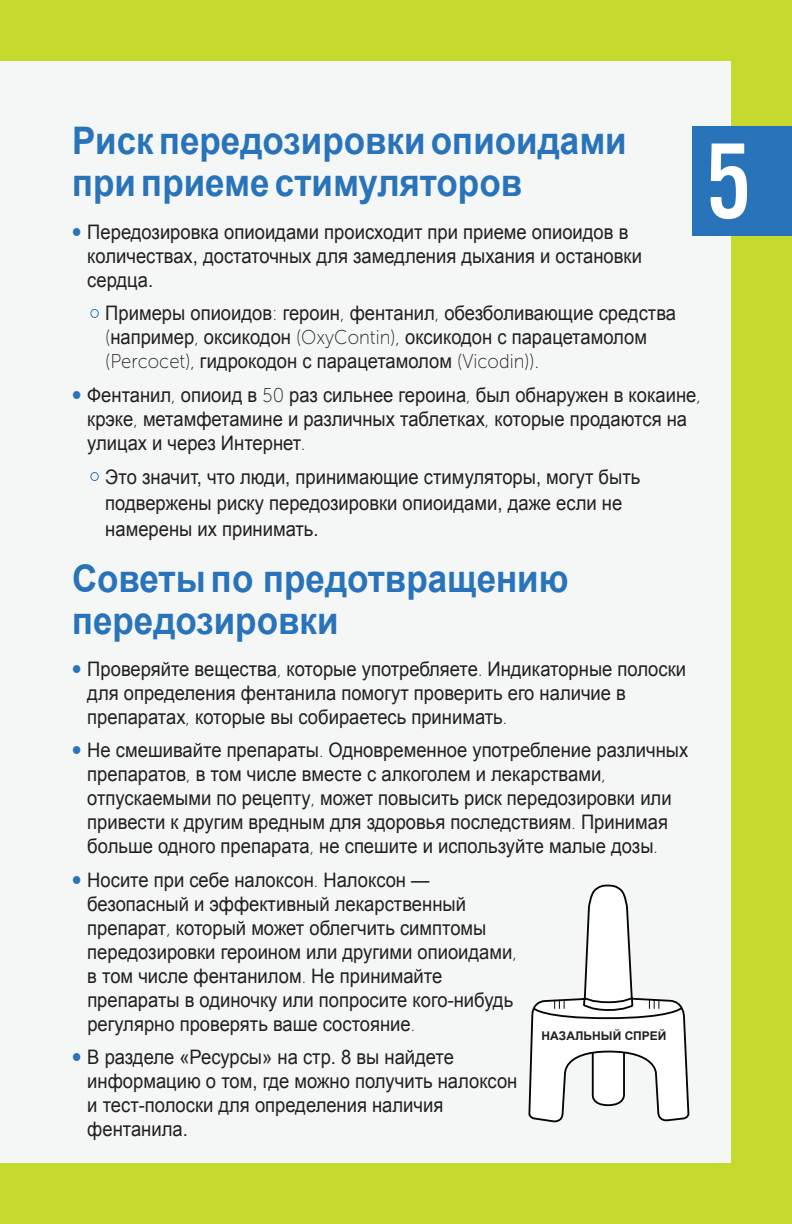
<style>
.page{position:relative;width:792px;height:1224px;background:#c6d92d}
.page>*{position:absolute;margin:0;border:0;box-sizing:border-box;transform-origin:0 0}
.t1{font:111.6px "Alternate Got No 3 D";color:#fff}
.t2{font:700 38px/42px "Arial";color:#2873ba;scale:.92 1}
.t3{font:20px/24px "Arial";color:#231f20;scale:.92 1}
.t4{font:700 12px "Arial";color:#231f20}
.s1{font-family:"Museo Sans 700";font-size:24px;color:#2873ba}
.s2{font-family:"Museo Sans 100"}
</style>
<div class="page">
<div style="left:0;top:61px;width:731px;height:1102px;background:#f5f7f7"></div>
<div style="left:692px;top:126px;width:100px;height:110px;background:#2873ba"></div>
<svg style="left:529px;top:886px;width:159px;height:237px"></svg>
<div style="left:533px;top:1032px;width:142px;height:15px;background:#fff"></div>
<h2 class="t2" style="left:72px;top:120px;width:605px">Риск передозировкиопиоидами приприеме стимуляторов</h2>
<p class="t3" style="left:87px;top:220px;width:604px;text-indent:-15px"><span class="s1">•</span> Передозировка опиоидами происходит при приеме опиоидов в количествах, достаточных для замедления дыхания и остановки сердца.</p>
<p class="t3" style="left:105px;top:302px;width:622px;text-indent:-15px"><span class="s1">•</span> Примеры опиоидов<span class="s2">:</span> героин<span class="s2">,</span> фентанил<span class="s2">,</span> обезболивающие средства <span class="s2">(</span>например<span class="s2">,</span> оксикодон <span class="s2">(OxyContin),</span> оксикодон с парацетамолом <span class="s2">(Percocet),</span> гидрокодон с парацетамолом <span class="s2">(Vicodin)).</span></p>
<p class="t3" style="left:87px;top:383px;width:668px;text-indent:-15px"><span class="s1">•</span> Фентанил<span class="s2">,</span> опиоид в <span class="s2">50</span> раз сильнее героина<span class="s2">,</span> был обнаружен в кокаине<span class="s2">, </span>крэке<span class="s2">,</span> метамфетамине и различных таблетках<span class="s2">,</span> которые продаются на улицах и через Интернет<span class="s2">.</span></p>
<p class="t3" style="left:105px;top:464px;width:583px;line-height:26px;text-indent:-15px"><span class="s1">•</span> Это значит, что люди, принимающие стимуляторы, могут быть подвержены риску передозировки опиоидами, даже если не намерены их принимать.</p>
<h2 class="t2" style="left:72px;top:558px;width:541px">Советы по предотвращению передозировки</h2>
<p class="t3" style="left:87px;top:657px;width:652px;text-indent:-15px"><span class="s1">•</span> Проверяйте вещества<span class="s2">,</span> которые употребляете<span class="s2">.</span> Индикаторные полоски для определения фентанила помогут проверить его наличие в препаратах<span class="s2">,</span> которые вы собираетесь принимать<span class="s2">.</span></p>
<p class="t3" style="left:87px;top:738px;width:655px;text-indent:-15px"><span class="s1">•</span> Не смешивайте препараты<span class="s2">.</span> Одновременное употребление различных препаратов<span class="s2">,</span> в том числе вместе с алкоголем и лекарствами<span class="s2">, </span>отпускаемыми по рецепту<span class="s2">,</span> может повысить риск передозировки или привести к другим вредным для здоровья последствиям<span class="s2">.</span> Принимая больше одного препарата<span class="s2">,</span> не спешите и используйте малые дозы<span class="s2">.</span></p>
<p class="t3" style="left:87px;top:868px;width:468px;text-indent:-15px"><span class="s1">•</span> Носите при себе налоксон<span class="s2">.</span> Налоксон — безопасный и эффективный лекарственный препарат<span class="s2">,</span> который может облегчить симптомы передозировки героином или другими опиоидами<span class="s2">, </span>в том числе фентанилом<span class="s2">.</span> Не принимайте препараты в одиночку или попросите кого-нибудь регулярно проверять ваше состояние<span class="s2">.</span></p>
<p class="t3" style="left:87px;top:1046px;width:469px;text-indent:-15px"><span class="s1">•</span> В разделе «Ресурсы» на стр. 8 вы найдете информацию о том, где можно получить налоксон и тест-полоски для определения наличия фентанила.</p>
<p class="t4" style="left:542px;top:1028px;width:127px">НАЗАЛЬНЫЙ СПРЕЙ</p>
<h1 class="t1" style="left:706px;top:124px;width:47px">5</h1>
</div>
